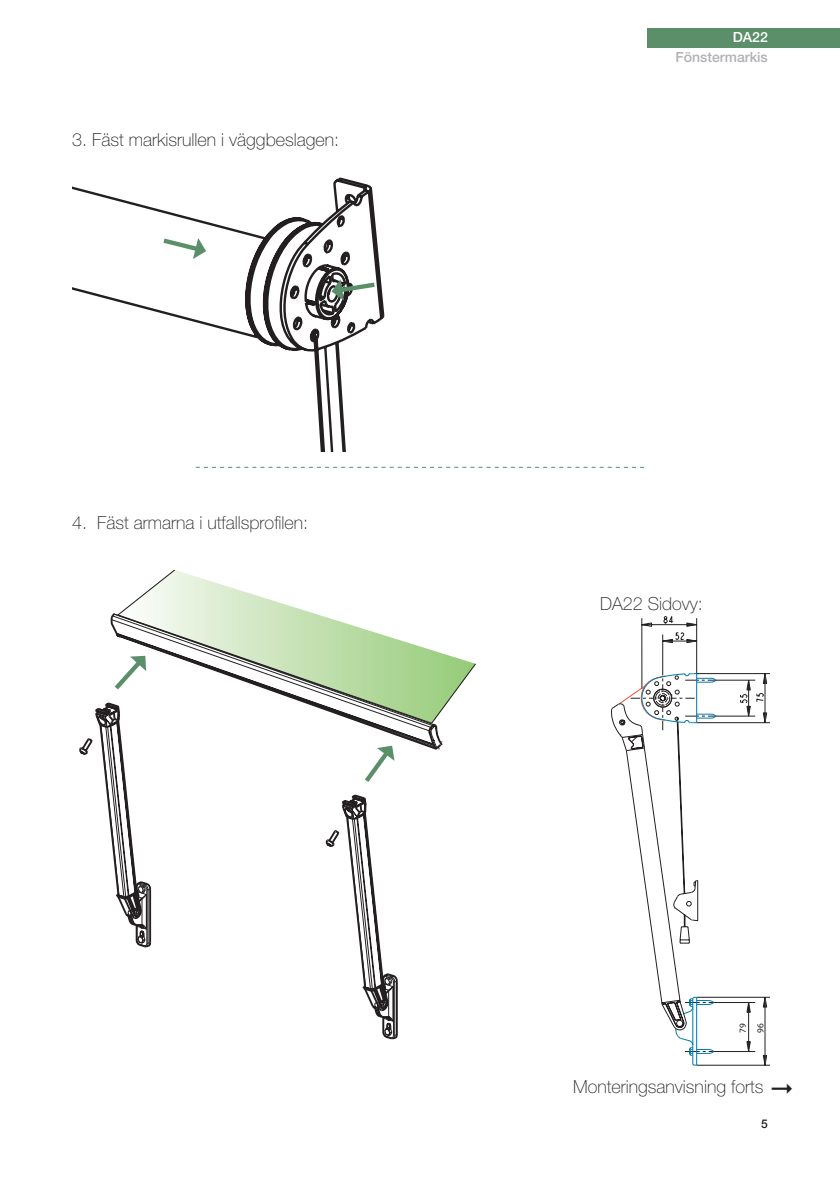
<style>
.page{position:relative;width:840px;height:1191px;background:#fff}
.page>*{position:absolute;margin:0;border:0;box-sizing:border-box;transform-origin:0 0}
.Ingress{font:100 18px "Helvetica Neue LT Pro";color:#231f20}
.t1{font:500 14px "Helvetica Neue LT Pro";color:#b0b1b5}
.t2{font:500 14px "Helvetica Neue LT Pro";color:#fff}
.t3{font:500 12px "Helvetica Neue LT Pro";color:#231f20}
.t4{font:9.2px/17.6px "Myriad Pro";color:#231f20}
</style>
<div class="page">
<div style="left:647px;top:28px;width:192px;height:20px;background:#5a8f6a"></div>
<svg style="left:72px;top:177px;width:313px;height:274px"></svg>
<svg style="left:611px;top:616px;width:155px;height:449px"></svg>
<svg style="left:196px;top:467px;width:447px;height:1px"></svg>
<svg style="left:122px;top:569px;width:354px;height:113px"></svg>
<svg style="left:444px;top:613px;width:19px;height:95px"></svg>
<svg style="left:121px;top:611px;width:322px;height:139px"></svg>
<svg style="left:161px;top:230px;width:48px;height:32px"></svg>
<svg style="left:329px;top:274px;width:47px;height:29px"></svg>
<svg style="left:82px;top:612px;width:353px;height:427px"></svg>
<p class="Ingress" style="left:72px;top:129px;width:268px">3. Fäst markisrullen i väggbeslagen:</p>
<p class="Ingress" style="left:72px;top:512px;width:237px">4. Fäst armarna i utfallsprofilen:</p>
<p class="t2" style="left:732px;top:29px;width:37px">DA22</p>
<p class="t1" style="left:675px;top:49px;width:94px">Fönstermarkis</p>
<p class="Ingress" style="left:599px;top:593px;width:104px">DA22 Sidovy:</p>
<p class="t4" style="left:733px;top:1033px;width:11px;rotate:-90deg">79<br>96</p>
<p class="Ingress" style="left:573px;top:1076px;width:191px">Monteringsanvisning forts</p>
<p class="t3" style="left:760px;top:1116px;width:8px">5</p>
</div>
